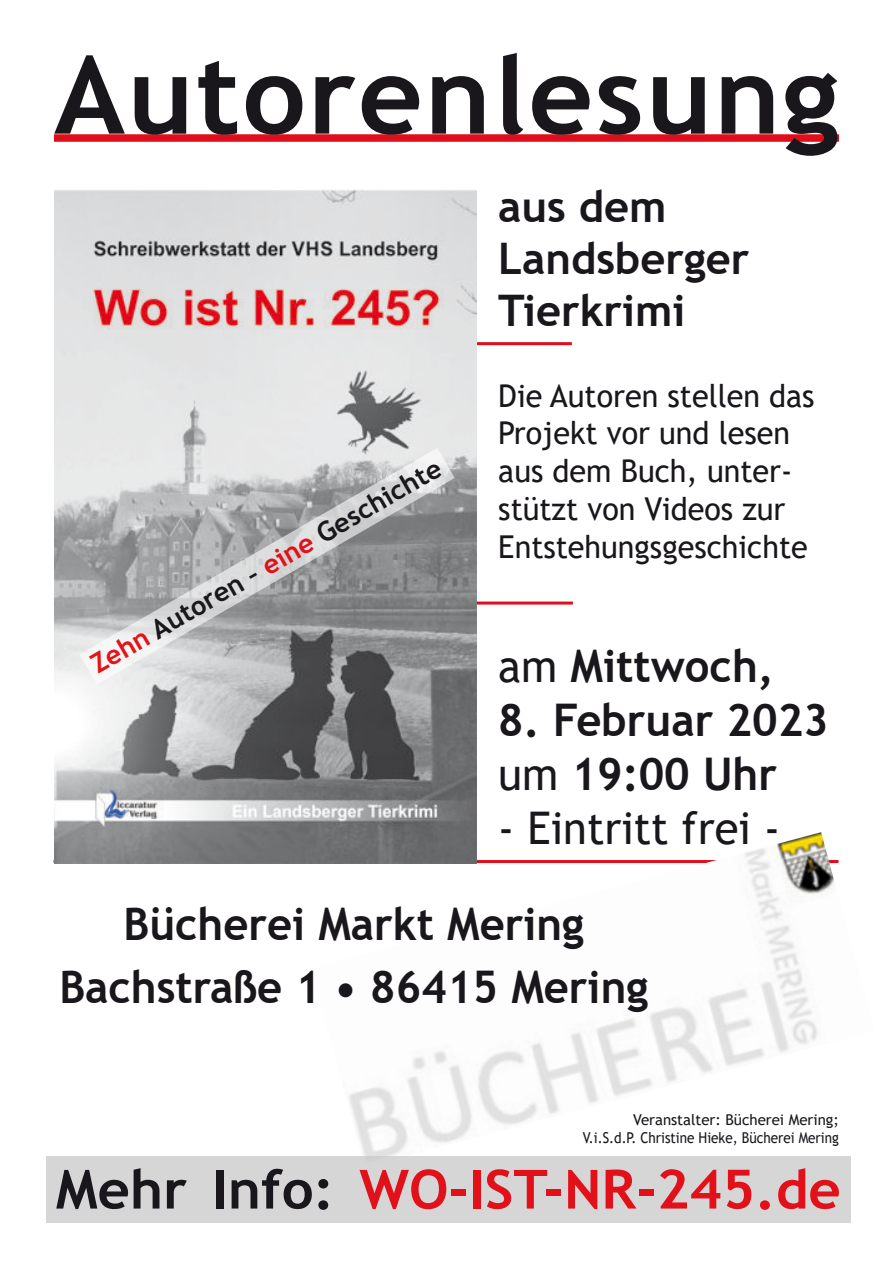
<style>
.page{position:relative;width:893px;height:1263px;background:#fff}
.page>*{position:absolute;margin:0;border:0;box-sizing:border-box;transform-origin:0 0}
.t1{font:700 108px "Trebuchet MS";letter-spacing:.02em;color:#1a171c;scale:1.04 1}
.t2{font:700 54px "Trebuchet MS";color:#e21019;scale:1.04 1}
.t3{font:700 45px "Trebuchet MS";color:#1a171c}
.t4{font:45px "Trebuchet MS";color:#1a171c}
.t5{font:700 43.5px "Trebuchet MS";color:#1a171c}
.t6{font:31.5px/37.8px "Trebuchet MS";color:#1a171c}
.t7{font:700 27px "Trebuchet MS";color:#1a171c}
.t8{font:15px "Trebuchet MS";color:#1a171c;scale:.9 1}
.t9{font:15px "Trebuchet MS";color:#1a171c}
.s1{color:#e21319}
.s2{color:#e0111a}
.s3{font-weight:400}
.s4{color:#1a171c}
</style>
<div class="page">
<hr style="left:421px;top:342px;width:151px;height:3px;background:#e00d1a">
<hr style="left:422px;top:601px;width:151px;height:3px;background:#e00d1a">
<div style="left:54px;top:134px;width:785px;height:8px;background:#e00d1a"></div>
<img style="left:311px;top:832px;width:540px;height:325px">
<img style="left:54px;top:190px;width:423px;height:673px">
<svg style="left:80px;top:448px;width:375px;height:236px;background:#afb0b2"></svg>
<div style="left:46px;top:1157px;width:805px;height:66px;background:#d6d6d7"></div>
<p class="t1" style="left:54px;top:28px;width:756px">Autorenlesung</p>
<p class="t7" style="left:85px;top:651px;width:401px;rotate:-30deg"><span class="s1">Zehn</span> Autoren – <span class="s2">eine</span> Geschichte</p>
<p class="t5" style="left:498px;top:179px;width:170px">aus dem</p>
<p class="t5" style="left:498px;top:232px;width:253px">Landsberger</p>
<p class="t5" style="left:498px;top:284px;width:189px">Tierkrimi</p>
<p class="t6" style="left:498px;top:376px;width:318px">Die Autoren stellen das<br>Projekt vor und lesen aus dem Buch, unter&shy;stützt von Videos zur<br>Entstehungsgeschichte</p>
<p class="t3" style="left:498px;top:638px;width:277px"><span class="s3">am</span> Mittwoch,</p>
<p class="t3" style="left:498px;top:692px;width:332px">8. Februar 2023</p>
<p class="t3" style="left:498px;top:746px;width:280px"><span class="s3">um</span> 19:00 Uhr</p>
<p class="t4" style="left:498px;top:799px;width:283px">- Eintritt frei -</p>
<p class="t3" style="left:123px;top:895px;width:462px">Bücherei Markt Mering</p>
<p class="t3" style="left:59px;top:958px;width:590px">Bachstraße 1 • 86415 Mering</p>
<p class="t9" style="left:633px;top:1110px;width:207px">Veranstalter: Bücherei Mering;</p>
<p class="t8" style="left:583px;top:1128px;width:286px">V.i.S.d.P. Christine Hieke, Bücherei Mering</p>
<p class="t2" style="left:56px;top:1155px;width:756px"><span class="s4">Mehr Info:</span> wo-ist-nr-245.de</p>
</div>
